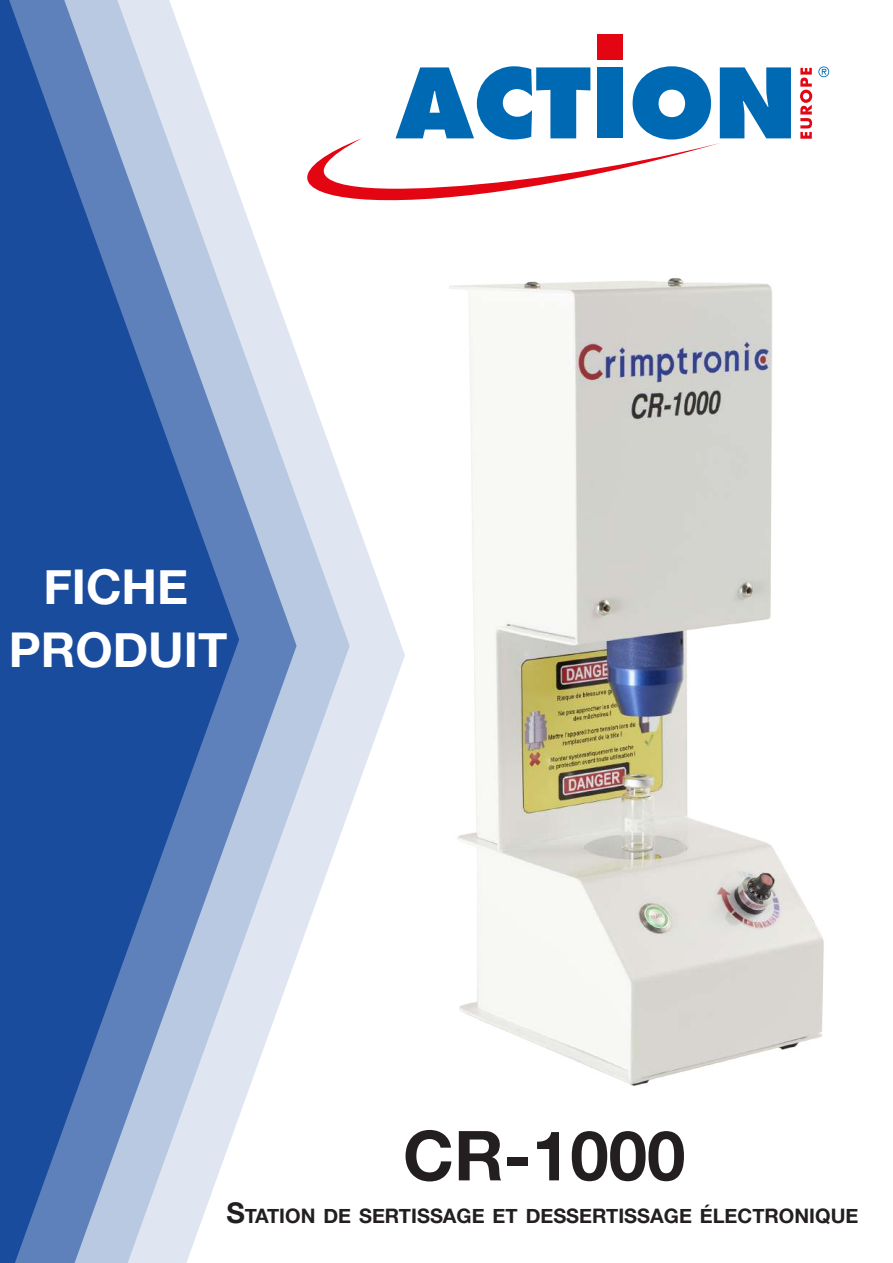
<style>
.page{position:relative;width:893px;height:1263px;background:#fff}
.page>*{position:absolute;margin:0;border:0;box-sizing:border-box;transform-origin:0 0}
.t1{font:700 69px "Helvetica Neue";color:#231f20}
.t2{font:700 48px/63px "Helvetica Neue";color:#fff}
.t3{font:700 19.95px "Helvetica Neue";color:#231f20}
.s1{font-size:28.5px}
</style>
<div class="page">
<svg style="left:405px;top:138px;width:316px;height:62px"></svg>
<svg style="left:405px;top:66px;width:185px;height:74px"></svg>
<div style="left:597px;top:67px;width:26px;height:71px;background:#0069b3"></div>
<svg style="left:633px;top:66px;width:78px;height:74px"></svg>
<svg style="left:720px;top:67px;width:71px;height:71px;background:#2a81bf"></svg>
<div style="left:597px;top:34px;width:26px;height:25px;background:#e30512"></div>
<svg style="left:800px;top:68px;width:12px;height:71px"></svg>
<svg style="left:818px;top:66px;width:11px;height:11px"></svg>
<svg style="left:297px;top:143px;width:53px;height:812px"></svg>
<svg style="left:239px;top:195px;width:58px;height:921px"></svg>
<svg style="left:0;top:0;width:239px;height:1263px;background:#587cb8"></svg>
<img style="left:350px;top:278px;width:474px;height:808px">
<h2 class="t2" style="left:9px;top:554px;width:176px;text-indent:35px">FICHE<br>PRODUIT</h2>
<h1 class="t1" style="left:403px;top:1113px;width:284px">CR-1000</h1>
<p class="t3" style="left:226px;top:1203px;width:633px"><span class="s1">S</span>TATION DE SERTISSAGE ET DESSERTISSAGE ÉLECTRONIQUE</p>
</div>
